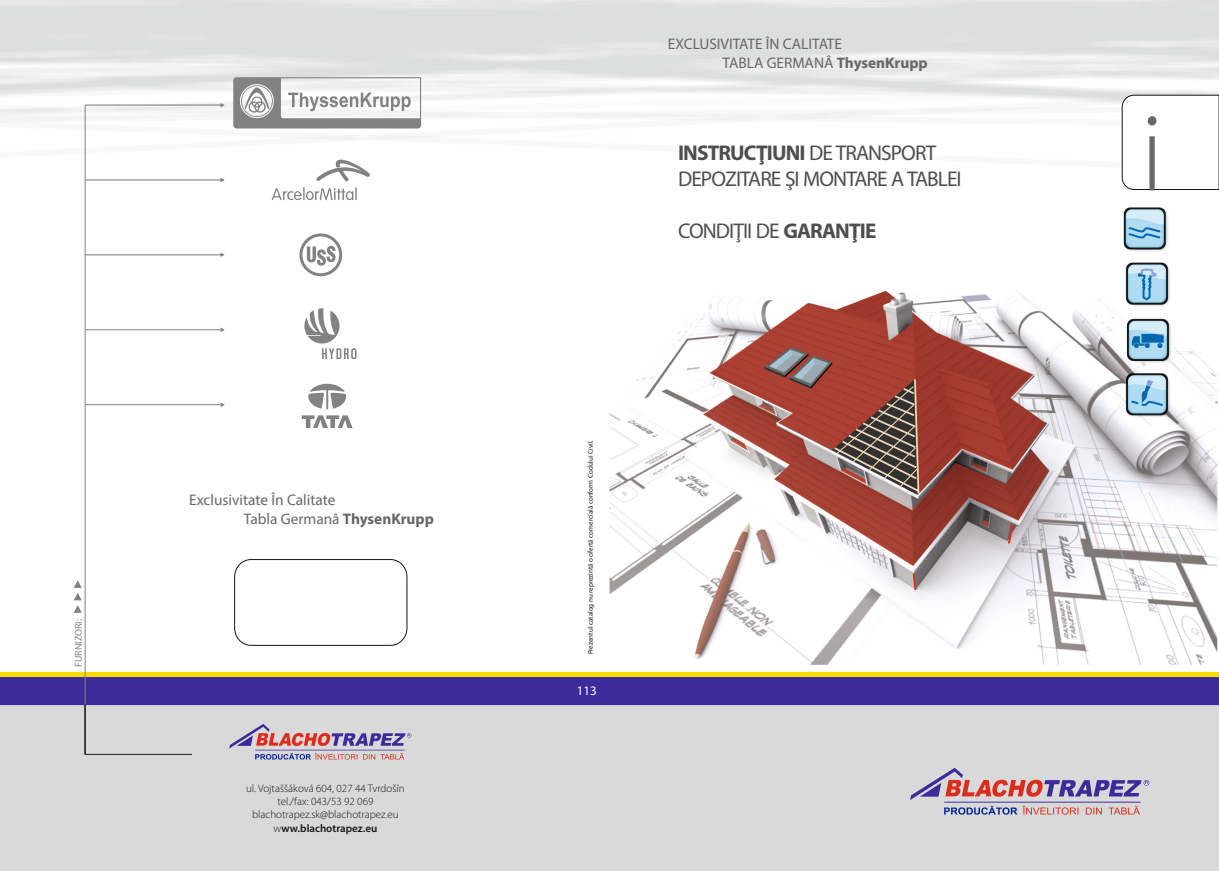
<style>
.page{position:relative;width:1219px;height:871px;background:#fff}
.page>*{position:absolute;margin:0;border:0;box-sizing:border-box;transform-origin:0 0}
.t1{font:300 112.6px "Myriad Pro";color:#686868}
.t2{font:21.3px/25.7px "Myriad Pro";letter-spacing:-.045em;color:#4e4e4d}
.t3{font:15.3px/19px "Myriad Pro";color:#676767}
.t4{font:13px "Myriad Pro";color:#fff}
.t5{font:300 11px/13.2px "Myriad Pro";color:#151616;text-align:center}
.t6{font:10px "Myriad Pro";color:#818281}
.t7{font:7px "Myriad Pro";color:#151616}
.s1{font-weight:700}
.s2{font-weight:600}
</style>
<div class="page">
<img style="left:0;top:0;width:1219px;height:870px">
<svg style="left:1122px;top:95px;width:97px;height:95px"></svg>
<div style="left:234px;top:559px;width:173px;height:86px;border:1px solid #151616;border-radius:17px"></div>
<svg style="left:299px;top:233px;width:43px;height:43px"></svg>
<hr style="left:85px;top:105px;width:138px;height:1px;background:#818281">
<hr style="left:85px;top:180px;width:137px;height:1px;background:#818281">
<hr style="left:85px;top:254px;width:137px;height:1px;background:#818281">
<hr style="left:85px;top:329px;width:138px;height:1px;background:#818281">
<hr style="left:85px;top:404px;width:136px;height:1px;background:#818281">
<svg style="left:74px;top:580px;width:8px;height:32px"></svg>
<svg style="left:221px;top:327px;width:4px;height:5px"></svg>
<svg style="left:221px;top:402px;width:4px;height:5px"></svg>
<svg style="left:316px;top:159px;width:54px;height:22px"></svg>
<svg style="left:272px;top:187px;width:85px;height:13px"></svg>
<svg style="left:220px;top:252px;width:5px;height:5px"></svg>
<svg style="left:220px;top:178px;width:5px;height:4px"></svg>
<hr style="left:85px;top:704px;width:1px;height:50px;background:#323232">
<hr style="left:85px;top:754px;width:107px;height:1px;background:#323232">
<hr style="left:85px;top:105px;width:1px;height:599px;background:#818281">
<svg style="left:304px;top:308px;width:53px;height:51px"></svg>
<hr style="left:944px;top:801px;width:196px;height:1px;background:#3c2b99">
<svg style="left:910px;top:767px;width:239px;height:32px;background:#bfa6b7"></svg>
<svg style="left:944px;top:805px;width:196px;height:9px;background:#bdaab8"></svg>
<svg style="left:229px;top:723px;width:182px;height:36px;background:#c0adbc"></svg>
<svg style="left:233px;top:77px;width:188px;height:51px"></svg>
<svg style="left:220px;top:103px;width:5px;height:4px"></svg>
<svg style="left:302px;top:383px;width:51px;height:45px"></svg>
<p class="t6" style="left:74px;top:666px;width:49px;rotate:-90deg">FURNIZORI:</p>
<h3 class="t3" style="left:244px;top:491px;width:192px;text-indent:-55px">Exclusivitate În Calitate<br>Tabla Germanâ <span class="s1">ThysenKrupp</span></h3>
<p class="t5" style="left:246px;top:782px;width:160px">ul. Vojtaššáková 604, 027 44 Tvrdošín tel./fax: 043/53 92 069 blachotrapez.sk@blachotrapez.eu w<span class="s2">ww.blachotrapez.eu</span></p>
<h3 class="t3" style="left:723px;top:35px;width:207px;text-indent:-55px">EXCLUSIVITATE ÎN CALITATE<br>TABLA GERMANÂ <span class="s1">ThysenKrupp</span></h3>
<h2 class="t2" style="left:678px;top:142px;width:285px"><span class="s1">INSTRUCŢIUNI</span> DE TRANSPORT<br>DEPOZITARE ŞI MONTARE A TABLEI</h2>
<h2 class="t2" style="left:678px;top:220px;width:200px">CONDIŢII DE <span class="s1">GARANŢIE</span></h2>
<p class="t7" style="left:588px;top:654px;width:215px;rotate:-90deg">Prezentul catalog nu reprezintă o ofertă comercială conform Codului Civil.</p>
<p class="t4" style="left:577px;top:684px;width:22px">113</p>
<h1 class="t1" style="left:1140px;top:106px;width:25px">i</h1>
</div>
